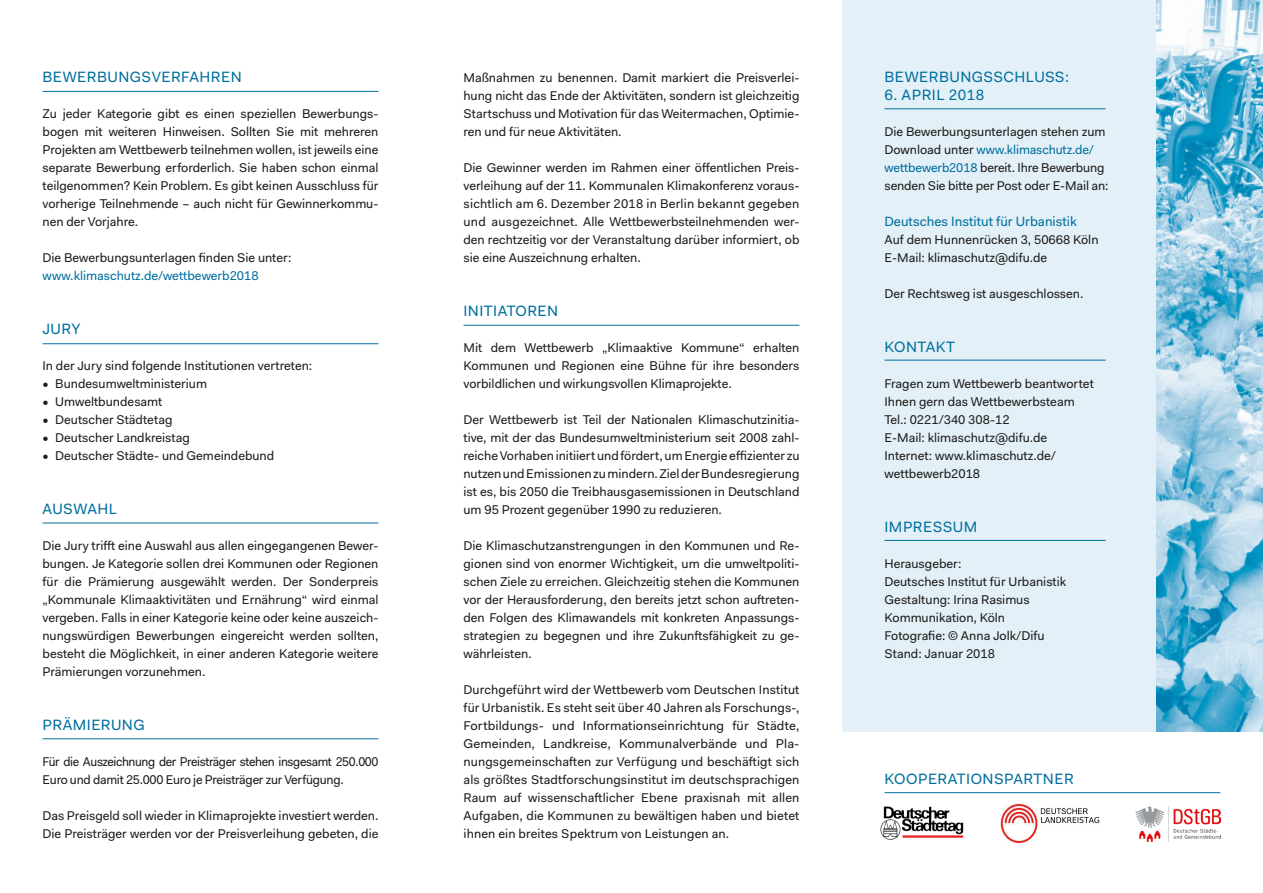
<style>
.page{position:relative;width:1263px;height:893px;background:#fff}
.page>*{position:absolute;margin:0;border:0;box-sizing:border-box;transform-origin:0 0}
.t1{font:15px "Fakt Pro";letter-spacing:.03em;color:#006f9e}
.t2{font:13.5px "Fakt Pro";color:#006f9e}
.t3{font:12.75px/18px "Fakt Pro";color:#1d1d1b;text-align:justify}
.t4{font:12.75px/18px "Fakt Pro";letter-spacing:-.03em;color:#1d1d1b;scale:.96 1}
.s1{color:#006f9e}
</style>
<div class="page">
<div style="left:842px;top:0;width:383px;height:731px;background:#e4f0f7"></div>
<hr style="left:884px;top:792px;width:336px;height:1px;background:#006f9e">
<img style="left:880px;top:806px;width:84px;height:33px">
<img style="left:1001px;top:804px;width:99px;height:39px">
<img style="left:1135px;top:807px;width:86px;height:35px">
<hr style="left:43px;top:91px;width:335px;height:1px;background:#006f9e">
<hr style="left:43px;top:343px;width:335px;height:1px;background:#006f9e">
<hr style="left:463px;top:325px;width:336px;height:1px;background:#006f9e">
<hr style="left:884px;top:360px;width:222px;height:1px;background:#006f9e">
<hr style="left:884px;top:108px;width:222px;height:1px;background:#006f9e">
<hr style="left:884px;top:540px;width:222px;height:1px;background:#006f9e">
<hr style="left:43px;top:523px;width:335px;height:1px;background:#006f9e">
<hr style="left:43px;top:738px;width:335px;height:1px;background:#006f9e">
<img style="left:1157px;top:0;width:106px;height:731px">
<h2 class="t1" style="left:43px;top:67px;width:201px">BEWERBUNGSVERFAHREN</h2>
<p class="t3" style="left:43px;top:104px;width:337px">Zu jeder Kategorie gibt es einen speziellen Bewerbungs&shy;bogen mit weiteren Hinweisen. Sollten Sie mit mehreren Projekten am Wettbewerb teilnehmen wollen, ist jeweils eine separate Bewerbung erforderlich. Sie haben schon einmal teilgenommen? Kein Problem. Es gibt keinen Ausschluss für vorherige Teilnehmende – auch nicht für Gewinnerkommu&shy;nen der Vorjahre.</p>
<p class="t3" style="left:43px;top:248px;width:250px">Die Bewerbungsunterlagen finden Sie unter: <span class="s1">www.klimaschutz.de/wettbewerb2018</span></p>
<h2 class="t1" style="left:43px;top:319px;width:40px">JURY</h2>
<p class="t3" style="left:43px;top:356px;width:271px">In der Jury sind folgende Institutionen vertreten:</p>
<p class="t3" style="left:43px;top:374px;width:166px">• Bundesumweltministerium</p>
<p class="t3" style="left:43px;top:392px;width:121px">• Umweltbundesamt</p>
<p class="t3" style="left:43px;top:410px;width:131px">• Deutscher Städtetag</p>
<p class="t3" style="left:43px;top:428px;width:149px">• Deutscher Landkreistag</p>
<p class="t3" style="left:43px;top:446px;width:233px">• Deutscher Städte- und Gemeindebund</p>
<h2 class="t1" style="left:43px;top:499px;width:76px">AUSWAHL</h2>
<p class="t3" style="left:43px;top:536px;width:337px">Die Jury trifft eine Auswahl aus allen eingegangenen Bewer&shy;bungen. Je Kategorie sollen drei Kommunen oder Regionen für die Prämierung ausgewählt werden. Der Sonderpreis „Kommunale Klimaaktivitäten und Ernährung“ wird einmal vergeben. Falls in einer Kategorie keine oder keine auszeich&shy;nungswürdigen Bewerbungen eingereicht werden sollten, besteht die Möglichkeit, in einer anderen Kategorie weitere Prämierungen vorzunehmen.</p>
<h2 class="t1" style="left:43px;top:715px;width:104px">PRÄMIERUNG</h2>
<p class="t4" style="left:43px;top:752px;width:351px">Für die Auszeichnung der Preisträger stehen insgesamt 250.000<br>Euro und damit 25.000 Euro je Preisträger zur Verfügung.</p>
<p class="t3" style="left:43px;top:806px;width:337px">Das Preisgeld soll wieder in Klimaprojekte investiert werden.<br>Die Preisträger werden vor der Preisverleihung gebeten, die</p>
<p class="t3" style="left:463px;top:68px;width:337px">Maßnahmen zu benennen. Damit markiert die Preisverlei&shy;hung nicht das Ende der Aktivitäten, sondern ist gleichzeitig Startschuss und Motivation für das Weitermachen, Optimie&shy;ren und für neue Aktivitäten.</p>
<p class="t3" style="left:463px;top:158px;width:337px">Die Gewinner werden im Rahmen einer öffentlichen Preis&shy;verleihung auf der 11. Kommunalen Klimakonferenz voraus&shy;sichtlich am 6. Dezember 2018 in Berlin bekannt gegeben und ausgezeichnet. Alle Wettbewerbsteilnehmenden wer&shy;den rechtzeitig vor der Veranstaltung darüber informiert, ob sie eine Auszeichnung erhalten.</p>
<h2 class="t1" style="left:463px;top:301px;width:96px">INITIATOREN</h2>
<p class="t3" style="left:463px;top:338px;width:337px">Mit dem Wettbewerb „Klimaaktive Kommune“ erhalten Kommunen und Regionen eine Bühne für ihre besonders vorbildlichen und wirkungsvollen Klimaprojekte.</p>
<p class="t3" style="left:463px;top:410px;width:337px">Der Wettbewerb ist Teil der Nationalen Klimaschutzinitia&shy;tive, mit der das Bundesumweltministerium seit 2008 zahl&shy;reiche Vorhaben initiiert und fördert, um Energie effizienter zu nutzen und Emissionen zu mindern. Ziel der Bundesregierung ist es, bis 2050 die Treibhausgasemissionen in Deutschland um 95 Prozent gegenüber 1990 zu reduzieren.</p>
<p class="t3" style="left:463px;top:536px;width:337px">Die Klimaschutzanstrengungen in den Kommunen und Re&shy;gionen sind von enormer Wichtigkeit, um die umweltpoliti&shy;schen Ziele zu erreichen. Gleichzeitig stehen die Kommunen vor der Herausforderung, den bereits jetzt schon auftreten&shy;den Folgen des Klimawandels mit konkreten Anpassungs&shy;strategien zu begegnen und ihre Zukunftsfähigkeit zu ge&shy;währleisten.</p>
<p class="t3" style="left:463px;top:680px;width:337px">Durchgeführt wird der Wettbewerb vom Deutschen Institut für Urbanistik. Es steht seit über 40 Jahren als Forschungs-, Fortbildungs- und Informationseinrichtung für Städte, Gemeinden, Landkreise, Kommunalverbände und Pla&shy;nungsgemeinschaften zur Verfügung und beschäftigt sich als größtes Stadtforschungsinstitut im deutschsprachigen Raum auf wissenschaftlicher Ebene praxisnah mit allen Aufgaben, die Kommunen zu bewältigen haben und bietet ihnen ein breites Spektrum von Leistungen an.</p>
<h2 class="t1" style="left:884px;top:67px;width:186px">BEWERBUNGSSCHLUSS:</h2>
<h2 class="t1" style="left:884px;top:85px;width:101px">6. APRIL 2018</h2>
<p class="t3" style="left:884px;top:122px;width:226px;text-align:left">Die Bewerbungsunterlagen stehen zum Download unter <span class="s1">www.klimaschutz.de/ wettbewerb2018</span> bereit. Ihre Bewerbung senden Sie bitte per Post oder E-Mail an:</p>
<h3 class="t2" style="left:884px;top:212px;width:194px">Deutsches Institut für Urbanistik</h3>
<p class="t3" style="left:884px;top:230px;width:215px">Auf dem Hunnenrücken 3, 50668 Köln</p>
<p class="t3" style="left:884px;top:248px;width:164px">E-Mail: klimaschutz@difu.de</p>
<p class="t3" style="left:884px;top:284px;width:200px">Der Rechtsweg ist ausgeschlossen.</p>
<h2 class="t1" style="left:884px;top:337px;width:72px">KONTAKT</h2>
<p class="t3" style="left:884px;top:374px;width:211px">Fragen zum Wettbewerb beantwortet<br>Ihnen gern das Wettbewerbsteam</p>
<p class="t3" style="left:884px;top:410px;width:127px">Tel.: 0221/340 308-12</p>
<p class="t3" style="left:884px;top:428px;width:164px">E-Mail: klimaschutz@difu.de</p>
<p class="t3" style="left:884px;top:446px;width:173px">Internet: www.klimaschutz.de/ wettbewerb2018</p>
<h2 class="t1" style="left:884px;top:517px;width:94px">IMPRESSUM</h2>
<h3 class="t3" style="left:884px;top:554px;width:78px">Herausgeber:</h3>
<p class="t3" style="left:884px;top:572px;width:183px">Deutsches Institut für Urbanistik</p>
<h3 class="t3" style="left:884px;top:590px;width:147px">Gestaltung: Irina Rasimus</h3>
<p class="t3" style="left:884px;top:608px;width:122px">Kommunikation, Köln</p>
<h3 class="t3" style="left:884px;top:626px;width:162px">Fotografie: © Anna Jolk/Difu</h3>
<h3 class="t3" style="left:884px;top:644px;width:112px">Stand: Januar 2018</h3>
<h2 class="t1" style="left:884px;top:769px;width:191px">KOOPERATIONSPARTNER</h2>
</div>
